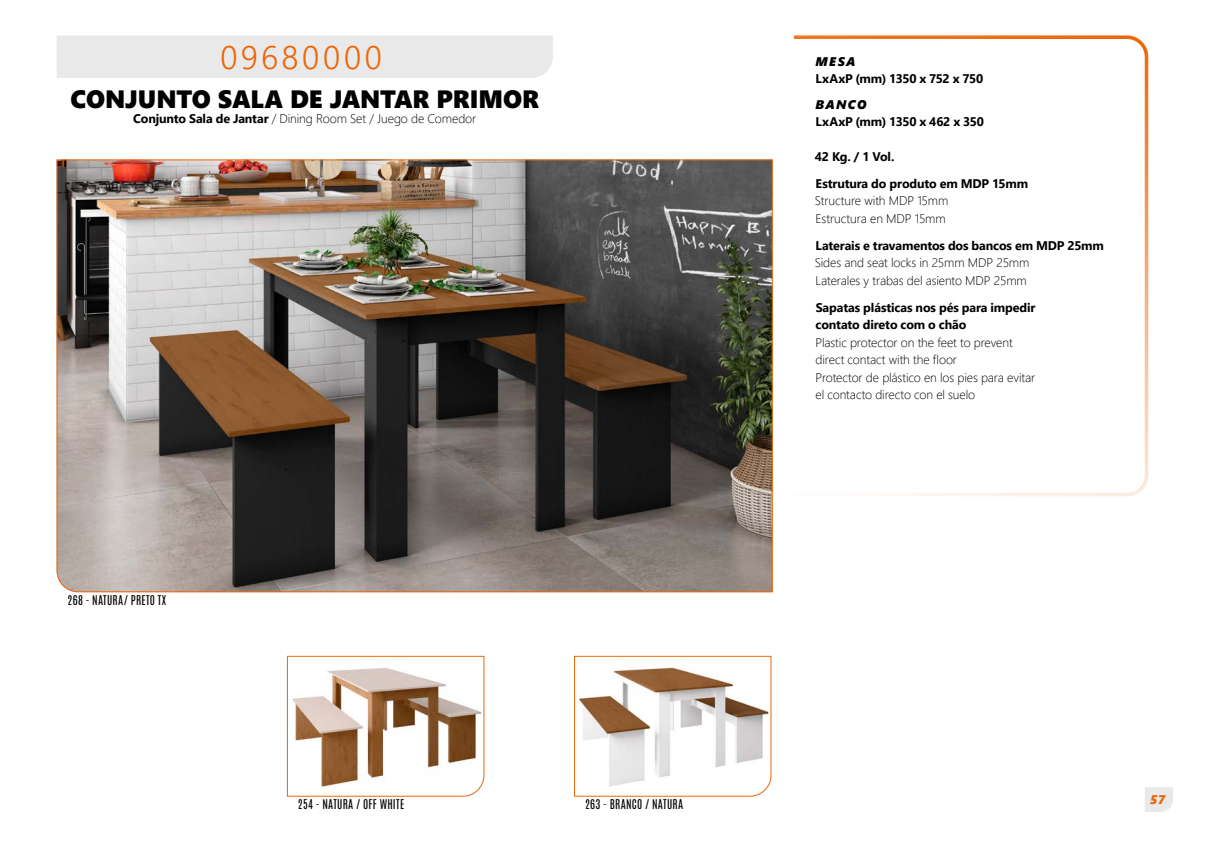
<style>
.page{position:relative;width:1205px;height:851px;background:#fff}
.page>*{position:absolute;margin:0;border:0;box-sizing:border-box;transform-origin:0 0}
.t1{font:300 32.5px "Segoe UI";letter-spacing:.105em;color:#ec6608}
.t2{font:25px "Segoe UI Black";letter-spacing:-.01em;color:#000}
.t3{font:300 12.5px/17.5px "Segoe UI";letter-spacing:-.01em;color:#000}
.t4{font:700 12.5px/17.5px "Segoe UI";letter-spacing:-.015em;color:#000}
.t5{font:italic 12.5px "Segoe UI Black";letter-spacing:.105em;color:#000}
.t6{font:italic 12.5px "Segoe UI Black";color:#ec6608}
.t7{font:11.25px "Antonio";letter-spacing:.02em;color:#000}
.s1{font-weight:700}
</style>
<div class="page">
<svg style="left:793px;top:35px;width:356px;height:462px"></svg>
<svg style="left:574px;top:655px;width:198px;height:141px"></svg>
<svg style="left:287px;top:655px;width:198px;height:141px"></svg>
<img style="left:56px;top:159px;width:717px;height:433px">
<div style="left:57px;top:35px;width:496px;height:43px;background:#e9e9e9"></div>
<svg style="left:1145px;top:787px;width:28px;height:24px"></svg>
<h1 class="t1" style="left:221px;top:26px;width:163px">09680000</h1>
<h2 class="t2" style="left:70px;top:81px;width:470px">CONJUNTO SALA DE JANTAR PRIMOR</h2>
<p class="t3" style="left:133px;top:108px;width:344px"><span class="s1">Conjunto Sala de Jantar</span> / Dining Room Set / Juego de Comedor</p>
<p class="t7" style="left:68px;top:592px;width:100px">268 - NATURA/ PRETO TX</p>
<p class="t7" style="left:298px;top:796px;width:108px">254 - NATURA / OFF WHITE</p>
<p class="t7" style="left:585px;top:796px;width:100px">263 - BRANCO / NATURA</p>
<p class="t5" style="left:815px;top:52px;width:42px">MESA</p>
<p class="t4" style="left:815px;top:69px;width:169px">LxAxP (mm) 1350 x 752 x 750</p>
<p class="t5" style="left:815px;top:94px;width:53px">BANCO</p>
<p class="t4" style="left:815px;top:112px;width:170px">LxAxP (mm) 1350 x 462 x 350</p>
<p class="t4" style="left:815px;top:147px;width:81px">42 Kg. / 1 Vol.</p>
<p class="t4" style="left:815px;top:174px;width:214px">Estrutura do produto em MDP 15mm</p>
<p class="t3" style="left:815px;top:191px;width:135px">Structure with MDP 15mm<br>Estructura en MDP 15mm</p>
<p class="t4" style="left:815px;top:235px;width:290px">Laterais e travamentos dos bancos em MDP 25mm</p>
<p class="t3" style="left:815px;top:253px;width:216px">Sides and seat locks in 25mm MDP 25mm<br>Laterales y trabas del asiento MDP 25mm</p>
<p class="t4" style="left:815px;top:297px;width:221px">Sapatas plásticas nos pés para impedir contato direto com o chão</p>
<p class="t3" style="left:815px;top:332px;width:221px">Plastic protector on the feet to prevent direct contact with the floor<br>Protector de plástico en los pies para evitar el contacto directo con el suelo</p>
<p class="t6" style="left:1150px;top:790px;width:17px">57</p>
</div>
